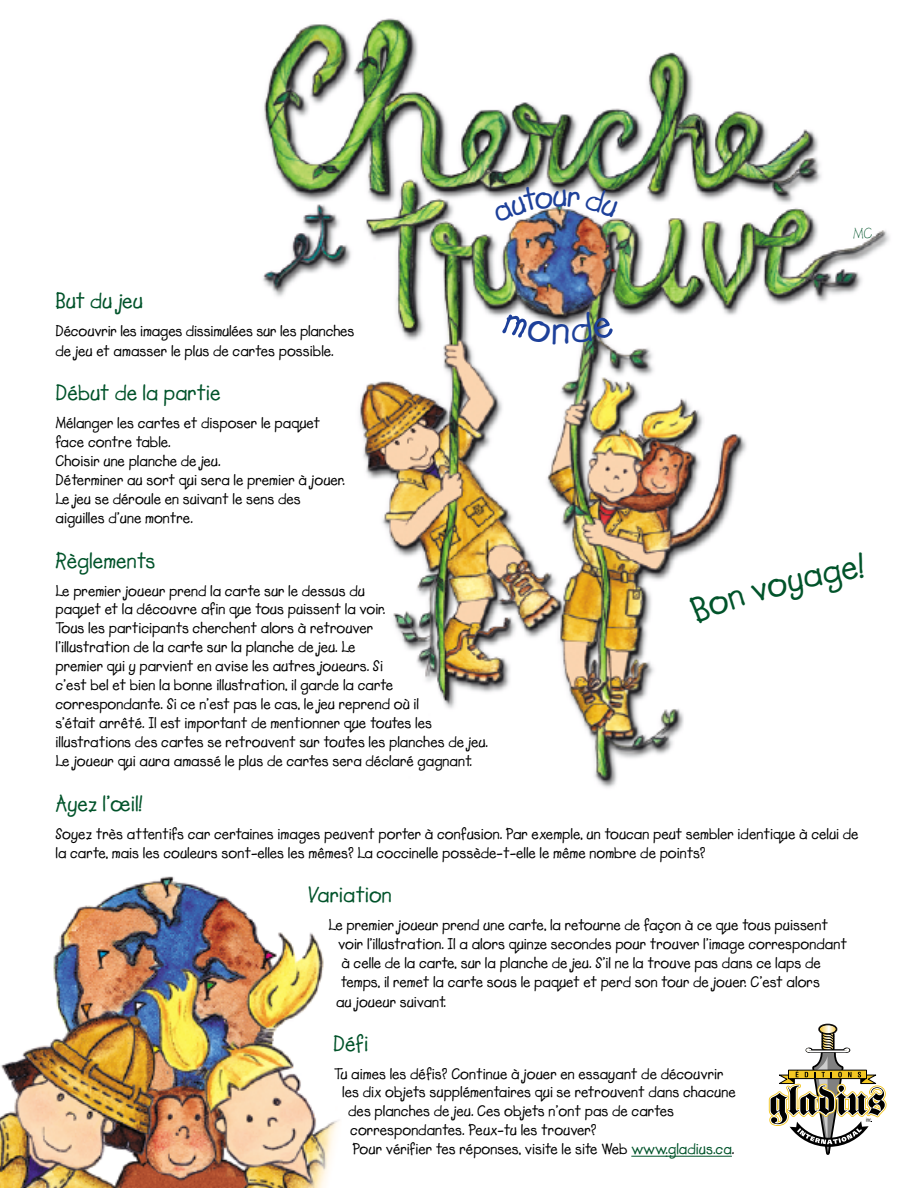
<style>
.page{position:relative;width:918px;height:1188px;background:#fff}
.page>*{position:absolute;margin:0;border:0;box-sizing:border-box;transform-origin:0 0}
.t1{font:700 22.5px "Lemonade ICG";color:#01532a}
.t2{font:700 15.75px/18.9px "Lemonade ICG";color:#000}
.t3{font:15px "Lemonade ICG";color:#01532a}
.s1{color:#01532a}
</style>
<div class="page">
<img style="left:0;top:876px;width:339px;height:312px">
<img style="left:263px;top:18px;width:627px;height:770px">
<hr style="left:631px;top:1156px;width:36px;height:1px;background:#01532a">
<hr style="left:666px;top:1156px;width:66px;height:1px;background:#01532a">
<div style="left:818px;top:1023px;width:20px;height:12px;border:4px solid #fff;border-radius:50%"></div>
<div style="left:818px;top:1024px;width:19px;height:11px;border:2px solid #231f20;border-radius:50%"></div>
<div style="left:819px;top:1025px;width:17px;height:9px;border:1px solid #000;border-radius:50%"></div>
<svg style="left:768px;top:1026px;width:119px;height:129px"></svg>
<svg style="left:688px;top:552px;width:178px;height:72px"></svg>
<svg style="left:502px;top:312px;width:112px;height:33px"></svg>
<img style="left:493px;top:186px;width:126px;height:38px">
<p class="t3" style="left:853px;top:227px;width:20px">MC</p>
<h1 class="t1" style="left:56px;top:293px;width:89px">But du jeu</h1>
<p class="t2" style="left:56px;top:323px;width:301px;line-height:19.5px">Découvrir les images dissimulées sur les planches de jeu et amasser le plus de cartes possible.</p>
<h1 class="t1" style="left:56px;top:385px;width:167px">Début de la partie</h1>
<p class="t2" style="left:56px;top:415px;width:291px">Mélanger les cartes et disposer le paquet face contre table.<br>Choisir une planche de jeu.<br>Déterminer au sort qui sera le premier à jouer.<br>Le jeu se déroule en suivant le sens des aiguilles d’une montre.</p>
<h1 class="t1" style="left:56px;top:552px;width:102px">Règlements</h1>
<p class="t2" style="left:56px;top:583px;width:434px">Le premier joueur prend la carte sur le dessus du<br>paquet et la découvre afin que tous puissent la voir.<br>Tous les participants cherchent alors à retrouver<br>l’illustration de la carte sur la planche de jeu. Le<br>premier qui y parvient en avise les autres joueurs. Si<br>c’est bel et bien la bonne illustration, il garde la carte correspondante. Si ce n’est pas le cas, le jeu reprend où il<br>s’était arrêté. Il est important de mentionner que toutes les illustrations des cartes se retrouvent sur toutes les planches de jeu.<br>Le joueur qui aura amassé le plus de cartes sera déclaré gagnant.</p>
<h1 class="t1" style="left:56px;top:795px;width:89px">Ayez l’œil!</h1>
<p class="t2" style="left:56px;top:825px;width:805px;line-height:19.5px">Soyez très attentifs car certaines images peuvent porter à confusion. Par exemple, un toucan peut sembler identique à celui de la carte, mais les couleurs sont-elles les mêmes? La coccinelle possède-t-elle le même nombre de points?</p>
<h1 class="t1" style="left:308px;top:887px;width:85px">Variation</h1>
<p class="t2" style="left:329px;top:918px;width:501px">Le premier joueur prend une carte, la retourne de façon à ce que tous puissent</p>
<p class="t2" style="left:338px;top:936px;width:510px">voir l’illustration. Il a alors quinze secondes pour trouver l’image correspondant</p>
<p class="t2" style="left:341px;top:955px;width:481px">à celle de la carte, sur la planche de jeu. S’il ne la trouve pas dans ce laps de</p>
<p class="t2" style="left:341px;top:974px;width:481px">temps, il remet la carte sous le paquet et perd son tour de jouer. C’est alors</p>
<p class="t2" style="left:336px;top:994px;width:112px">au joueur suivant.</p>
<h1 class="t1" style="left:333px;top:1035px;width:37px">Défi</h1>
<p class="t2" style="left:334px;top:1066px;width:391px">Tu aimes les défis? Continue à jouer en essayant de découvrir</p>
<p class="t2" style="left:342px;top:1085px;width:395px">les dix objets supplémentaires qui se retrouvent dans chacune</p>
<p class="t2" style="left:348px;top:1104px;width:327px">des planches de jeu. Ces objets n’ont pas de cartes</p>
<p class="t2" style="left:350px;top:1122px;width:248px">correspondantes. Peux-tu les trouver?</p>
<p class="t2" style="left:352px;top:1141px;width:384px">Pour vérifier tes réponses, visite le site Web <span class="s1">www.gladius.ca</span>.</p>
</div>
